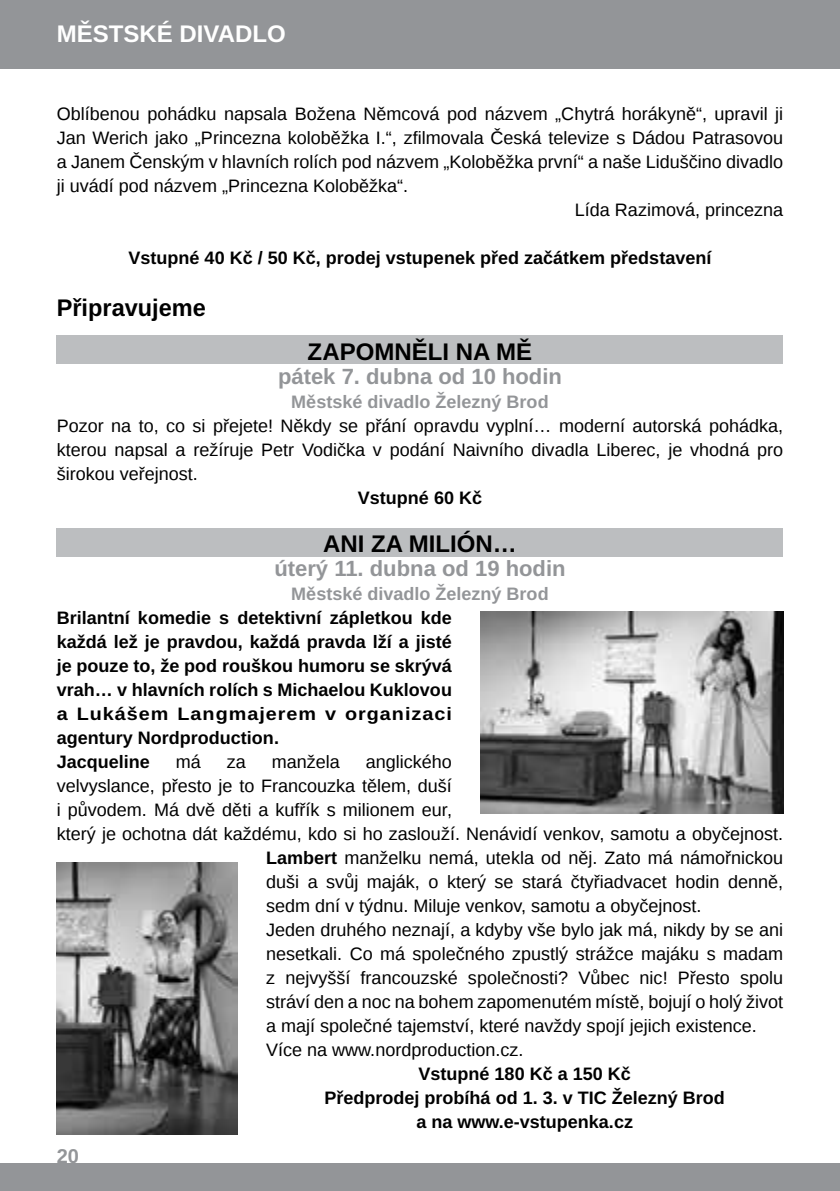
<style>
.page{position:relative;width:840px;height:1191px;background:#fff}
.page>*{position:absolute;margin:0;border:0;box-sizing:border-box;transform-origin:0 0}
.t1{font:700 24px "Liberation Sans";color:#000}
.t2{font:700 24px "Liberation Sans";color:#fff}
.t3{font:700 22px "Liberation Sans";color:#939598}
.t4{font:700 20px "Liberation Sans";color:#939598}
.t5{font:18px/24px "Liberation Sans";color:#000;text-align:justify}
.t6{font:700 18px/24px "Liberation Sans";color:#000}
.t7{font:700 18px "Liberation Sans";color:#939598}
.s1{font-weight:700}
</style>
<div class="page">
<div style="left:0;top:1163px;width:839px;height:28px;background:#939598"></div>
<div style="left:0;top:0;width:839px;height:68px;background:#939598"></div>
<div style="left:57px;top:335px;width:725px;height:28px;background:#bcbec0"></div>
<div style="left:57px;top:528px;width:725px;height:28px;background:#bcbec0"></div>
<img style="left:57px;top:863px;width:181px;height:271px">
<img style="left:480px;top:612px;width:302px;height:201px">
<h1 class="t2" style="left:57px;top:17px;width:226px">městské divadlo</h1>
<p class="t5" style="left:57px;top:102px;width:727px">Oblíbenou pohádku napsala Božena N ěmcová pod názvem „Chytrá horákyně“, upravil ji</p>
<p class="t5" style="left:57px;top:126px;width:727px">Jan Werich jako „Princezna koloběžka I.“, zfilmovala Česká televize s Dádou Patrasovou</p>
<p class="t5" style="left:57px;top:150px;width:727px">a Janem Čenským v hlavních rolích pod názvem „Koloběžka první“ a naše Liduščino divadlo</p>
<p class="t5" style="left:57px;top:174px;width:353px">ji uvádí pod názvem „Princezna Koloběžka“.</p>
<p class="t5" style="left:574px;top:198px;width:210px">Lída Razimová, princezna</p>
<p class="t6" style="left:128px;top:245px;width:584px">Vstupné 40 Kč / 50 Kč, prodej vstupenek před začátkem představení</p>
<h1 class="t1" style="left:57px;top:292px;width:151px">Připravujeme</h1>
<h1 class="t1" style="left:307px;top:335px;width:226px">ZAPOMNĚLI NA MĚ</h1>
<p class="t3" style="left:278px;top:361px;width:285px">pátek 7. dubna od 10 hodin</p>
<p class="t7" style="left:291px;top:389px;width:259px">Městské divadlo Železný Brod</p>
<p class="t5" style="left:57px;top:415px;width:727px">Pozor na to, co si přejete! N ěkdy se přání opravdu vyplní… moderní autorská pohádka, kterou napsal a režíruje Petr Vodička v podání N aivního divadla Liberec, je vhodná pro širokou veřejnost.</p>
<p class="t6" style="left:358px;top:485px;width:126px">Vstupné 60 Kč</p>
<h1 class="t1" style="left:323px;top:527px;width:15px">ANI</h1>
<h1 class="t1" style="left:371px;top:527px;width:50px">ZA MILI</h1>
<h1 class="t1" style="left:456px;top:527px;width:61px">ÓN…</h1>
<p class="t3" style="left:274px;top:553px;width:292px">úterý 11. dubna od 19 hodin</p>
<p class="t7" style="left:291px;top:581px;width:259px">Městské divadlo Železný Brod</p>
<p class="t6" style="left:57px;top:605px;width:396px">Brilantní komedie s detektivní zápletkou kde každá lež je pravdou, každá pravda lží a jisté je pouze to, že pod rouškou humoru se skrývá vrah… v hlavních rolích s Michaelou Kuklovou a Lukášem Langmajerem v organizaci agentury Nordproduction.<br>Jacqueline</p>
<p class="t5" style="left:176px;top:751px;width:27px">má</p>
<p class="t5" style="left:227px;top:751px;width:21px">za</p>
<p class="t5" style="left:271px;top:751px;width:70px">manžela</p>
<p class="t5" style="left:365px;top:751px;width:88px">anglického</p>
<p class="t5" style="left:57px;top:775px;width:396px">velvyslance, přesto je to Francouzka tělem, duší</p>
<p class="t5" style="left:57px;top:799px;width:396px">i původem. Má dvě děti a kufřík s milionem eur,</p>
<p class="t5" style="left:57px;top:823px;width:727px">který je ochotna dát každému, kdo si ho zaslouží. N enávidí venkov, samotu a obyčejnost.</p>
<p class="t5" style="left:266px;top:847px;width:518px"><span class="s1">Lambert</span> manželku nemá, utekla od něj. Zato má námořnickou</p>
<p class="t5" style="left:266px;top:871px;width:518px">duši a svůj maják, o který se stará čtyřiadvacet hodin denně,</p>
<p class="t5" style="left:266px;top:894px;width:436px">sedm dní v týdnu. Miluje venkov, samotu a obyčejnost.</p>
<p class="t5" style="left:266px;top:918px;width:518px">Jeden druhého neznají, a kdyby vše bylo jak má, nikdy by se ani</p>
<p class="t5" style="left:266px;top:942px;width:518px">nesetkali. Co má společného zpustlý strážce majáku s madam</p>
<p class="t5" style="left:266px;top:966px;width:518px">z nejvyšší francouzské společnosti? Vůbec nic! Přesto spolu</p>
<p class="t5" style="left:266px;top:990px;width:518px">stráví den a noc na bohem zapomenutém místě, bojují o holý život</p>
<p class="t5" style="left:266px;top:1014px;width:492px">a mají společné tajemství, které navždy spojí jejich existence.</p>
<p class="t5" style="left:266px;top:1038px;width:259px">Více na www.nordproduction.cz.</p>
<p class="t6" style="left:324px;top:1061px;width:402px;text-align:center">Vstupné 180 Kč a 150 Kč<br>Předprodej probíhá od 1. 3. v TIC Železný Brod a na www.e-vstupenka.cz</p>
<p class="t4" style="left:57px;top:1142px;width:24px">20</p>
</div>
